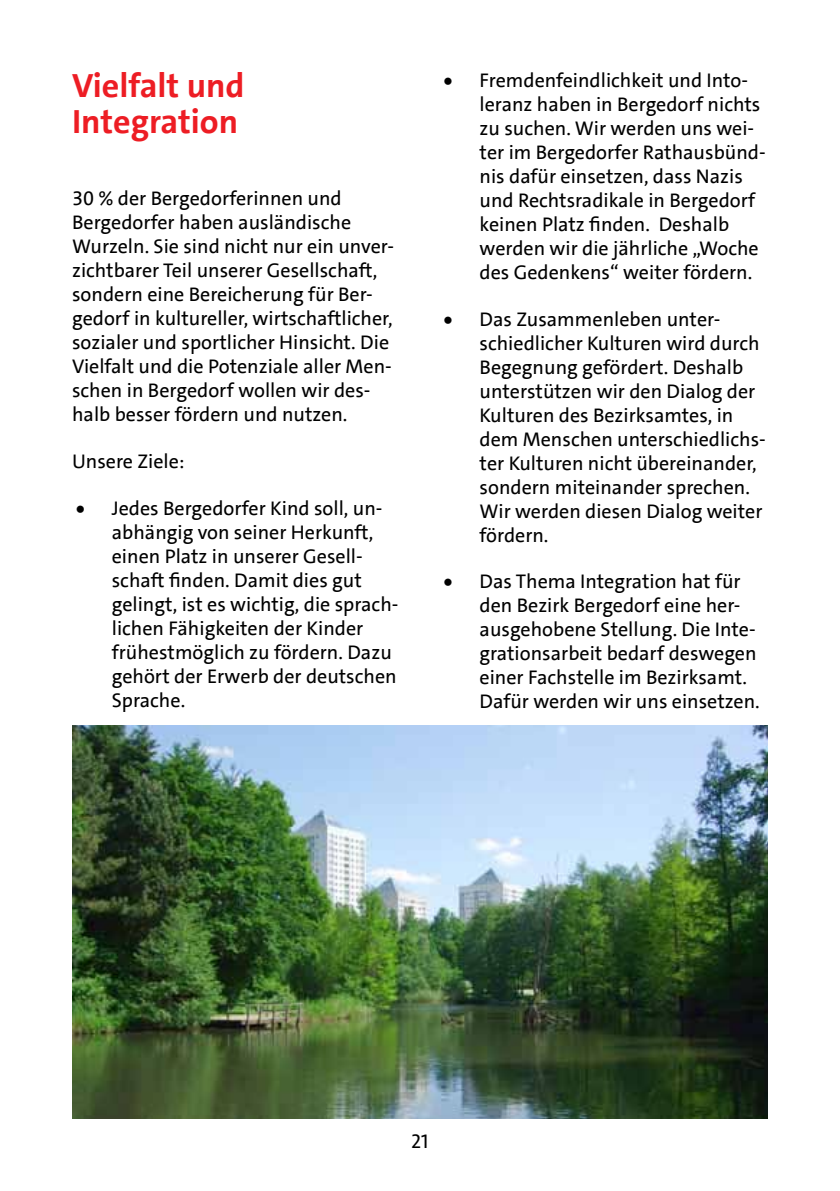
<style>
.page{position:relative;width:840px;height:1191px;background:#fff}
.page>*{position:absolute;margin:0;border:0;box-sizing:border-box;transform-origin:0 0}
.t1{font:700 34px/36px "SPD The Sans";color:#ed1d24}
.t2{font:20px/24px "SPD The Sans";color:#000}
.t3{font:20px "SPD The Sans Versal";color:#000}
</style>
<div class="page">
<img style="left:72px;top:726px;width:695px;height:393px">
<h1 class="t1" style="left:72px;top:68px;width:174px">Vielfalt und<br>Integration</h1>
<p class="t2" style="left:72px;top:187px;width:323px">30 % der Bergedorferinnen und Bergedorfer haben ausländische Wurzeln. Sie sind nicht nur ein unver&shy;zichtbarer Teil unserer Gesellschaft, sondern eine Bereicherung für Ber&shy;gedorf in kultureller, wirtschaftlicher, sozialer und sportlicher Hinsicht. Die Vielfalt und die Potenziale aller Men&shy;schen in Bergedorf wollen wir des&shy;halb besser fördern und nutzen.</p>
<p class="t2" style="left:72px;top:449px;width:114px">Unsere Ziele:</p>
<p class="t2" style="left:112px;top:496px;width:288px;text-indent:-36px">• Jedes Bergedorfer Kind soll, un&shy;abhängig von seiner Herkunft, einen Platz in unserer Gesell&shy;schaft finden. Damit dies gut gelingt, ist es wichtig, die sprach&shy;lichen Fähigkeiten der Kinder frühestmöglich zu fördern. Dazu gehört der Erwerb der deutschen<br>Sprache.</p>
<p class="t2" style="left:479px;top:68px;width:287px;text-indent:-36px">• Fremdenfeindlichkeit und Into&shy;leranz haben in Bergedorf nichts zu suchen. Wir werden uns wei&shy;ter im Bergedorfer Rathausbünd&shy;nis dafür einsetzen, dass Nazis und Rechtsradikale in Bergedorf keinen Platz finden. Deshalb werden wir die jährliche „Woche des Gedenkens“ weiter fördern.</p>
<p class="t2" style="left:479px;top:307px;width:287px;text-indent:-36px">• Das Zusammenleben unter&shy;schiedlicher Kulturen wird durch<br>Begegnung gefördert. Deshalb unterstützen wir den Dialog der<br>Kulturen des Bezirksamtes, in dem Menschen unterschiedlichs&shy;ter Kulturen nicht übereinander, sondern miteinander sprechen.<br>Wir werden diesen Dialog weiter fördern.</p>
<p class="t2" style="left:479px;top:570px;width:281px;text-indent:-36px">• Das Thema Integration hat für den Bezirk Bergedorf eine her&shy;ausgehobene Stellung. Die Inte&shy;grationsarbeit bedarf deswegen einer Fachstelle im Bezirksamt.<br>Dafür werden wir uns einsetzen.</p>
<p class="t3" style="left:411px;top:1128px;width:19px">21</p>
</div>
